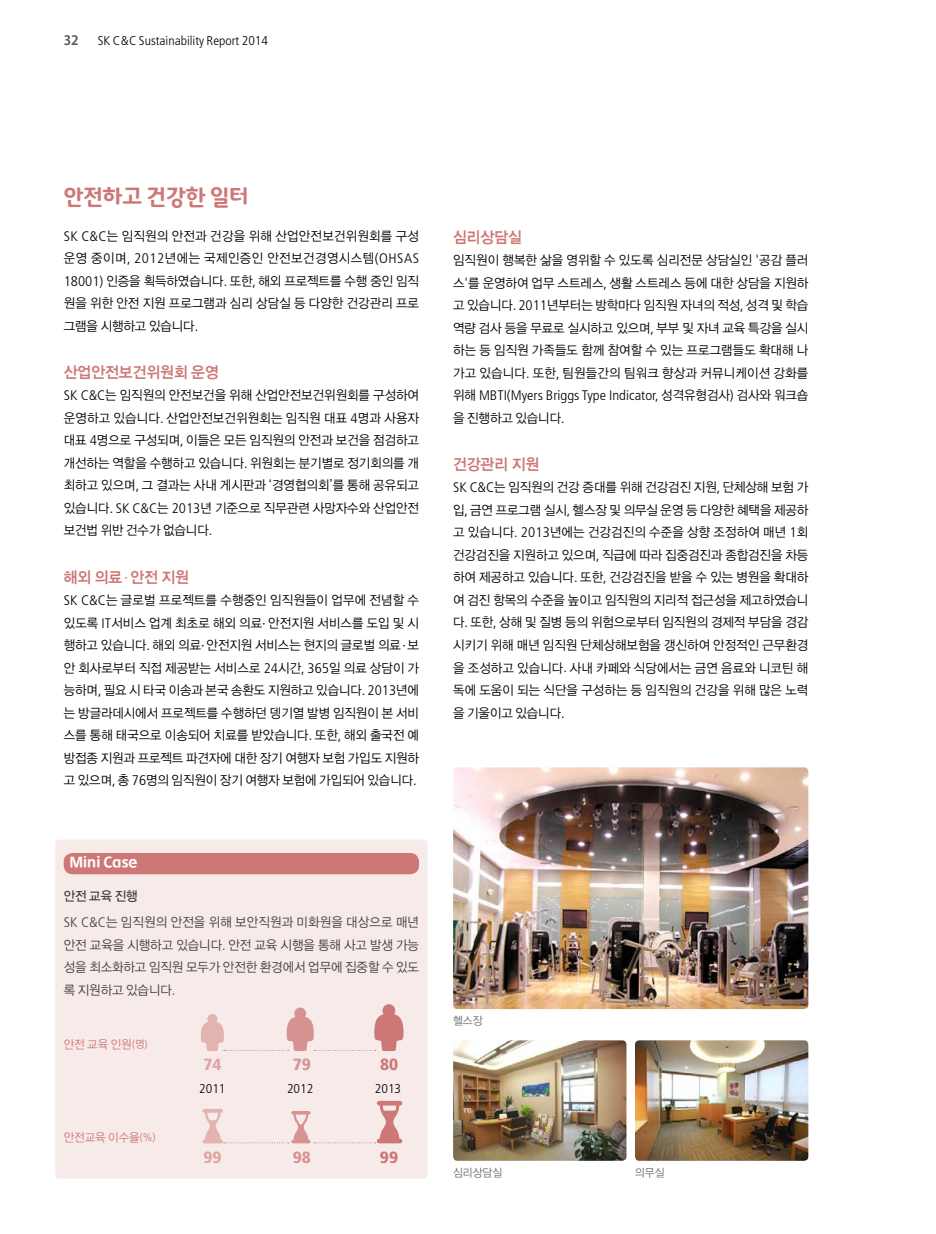
<style>
.page{position:relative;width:936px;height:1234px;background:#fff}
.page>*{position:absolute;margin:0;border:0;box-sizing:border-box;transform-origin:0 0}
.t1{font:700 21.75px "Moebius Korea";color:#ce7777}
.t2{font:900 condensed 16.2px "Frutiger LT Std";color:#dda6a3;scale:1.07 1}
.t3{font:900 condensed 16.2px "Frutiger LT Std";color:#d79391;scale:1.07 1}
.t4{font:900 condensed 16.2px "Frutiger LT Std";color:#ce7777;scale:1.07 1}
.t5{font:15.75px "YDVYGO Std 14";color:#ce7777;scale:.95 1}
.t6{font:700 15px "Moebius Korea";color:#fff}
.t7{font:600 semi-condensed 15px "Myriad Pro";color:#58585b}
.t8{font:300 condensed 13.8px "Frutiger LT Std";color:#000;scale:1.07 1}
.t9{font:13.05px/22.5px "YDVYGO Std 12";letter-spacing:.005em;color:#000;text-align:justify;scale:.95 1}
.t10{font:13.05px/22.5px "YDVYGO Std 12";color:#404042;text-align:justify;scale:.95 1}
.t11{font:13.05px "YDVYGO Std 13";color:#404042;scale:.95 1}
.t12{font:300 condensed 12.75px "Frutiger LT Std";color:#000;scale:1.07 1}
.t13{font:12px "YDVYGO Std 12";color:#ce7777;scale:.95 1}
.t14{font:11.25px "YDVYGO Std 12";color:#6d6e71;scale:.95 1}
.s1{font-family:"Frutiger LT Std";font-weight:300;font-stretch:condensed;font-size:13.8px}
.s2{font-family:"Frutiger LT Std";font-weight:300;font-stretch:condensed;font-size:13.95px}
.s3{font-family:"Frutiger LT Std";font-weight:300;font-stretch:condensed;font-size:16.65px}
.s4{font-family:"Frutiger LT Std";font-weight:300;font-stretch:condensed;font-size:11.1px}
.s5{font-size:10.5px}
.s6{font-family:"YDVYGO Std 12";font-weight:400;font-stretch:normal;font-size:13.05px}
</style>
<div class="page">
<div style="left:55px;top:839px;width:372px;height:339px;background:#f7ebe9;border-radius:4px"></div>
<div style="left:64px;top:852px;width:355px;height:22px;background:#ce7777;border-radius:9px"></div>
<img style="left:453px;top:1040px;width:173px;height:120px">
<img style="left:453px;top:767px;width:355px;height:241px">
<img style="left:635px;top:1040px;width:173px;height:120px">
<div style="left:294px;top:1007px;width:12px;height:12px;background:#d79391;border-radius:50%"></div>
<svg style="left:382px;top:1003px;width:13px;height:13px"></svg>
<svg style="left:200px;top:1013px;width:204px;height:37px"></svg>
<svg style="left:202px;top:1100px;width:200px;height:43px"></svg>
<p class="t7" style="left:64px;top:31px;width:16px">32</p>
<p class="t12" style="left:98px;top:33px;width:161px">SK C&amp;C Sustainability Report 2014</p>
<h1 class="t1" style="left:64px;top:184px;width:186px">안전하고 건강한 일터</h1>
<p class="t9" style="left:64px;top:224px;width:375px"><span class="s1">SK C&amp;C</span>는 임직원의 안전과 건강을 위해 산업안전보건위원회를 구성 운영 중이며<span class="s1">,</span> <span class="s2">2012</span>년에는 국제인증인 안전보건경영시스템<span class="s1">(OHSAS </span><span class="s2">18001</span><span class="s1">)</span> 인증을 획득하였습니다<span class="s1">.</span> 또한<span class="s1">,</span> 해외 프로젝트를 수행 중인 임직 원을 위한 안전 지원 프로그램과 심리 상담실 등 다양한 건강관리 프로 그램을 시행하고 있습니다<span class="s1">.</span></p>
<p class="t5" style="left:64px;top:364px;width:165px">산업안전보건위원회 운영</p>
<p class="t9" style="left:64px;top:384px;width:375px"><span class="s1">SK C&amp;C</span>는 임직원의 안전보건을 위해 산업안전보건위원회를 구성하여 운영하고 있습니다<span class="s1">.</span> 산업안전보건위원회는 임직원 대표 <span class="s2">4</span>명과 사용자 대표 <span class="s2">4</span>명으로 구성되며<span class="s1">,</span> 이들은 모든 임직원의 안전과 보건을 점검하고 개선하는 역할을 수행하고 있습니다<span class="s1">.</span> 위원회는 분기별로 정기회의를 개 최하고 있으며<span class="s1">,</span> 그 결과는 사내 게시판과 ‘경영협의회’를 통해 공유되고 있습니다<span class="s1">. SK C&amp;C</span>는 <span class="s2">2013</span>년 기준으로 직무관련 사망자수와 산업안전 보건법 위반 건수가 없습니다<span class="s1">.</span></p>
<p class="t5" style="left:64px;top:569px;width:133px">해외 의료<span class="s3">·</span>안전 지원</p>
<p class="t9" style="left:64px;top:589px;width:375px"><span class="s1">SK C&amp;C</span>는 글로벌 프로젝트를 수행중인 임직원들이 업무에 전념할 수 있도록 <span class="s1">IT</span>서비스 업계 최초로 해외 의료<span class="s1">·</span> 안전지원 서비스를 도입 및 시 행하고 있습니다<span class="s1">.</span> 해외 의료<span class="s1">·</span> 안전지원 서비스는 현지의 글로벌 의료 <span class="s1">·</span> 보 안 회사로부터 직접 제공받는 서비스로 <span class="s2">24</span>시간<span class="s1">,</span> <span class="s2">365</span>일 의료 상담이 가 능하며<span class="s1">,</span> 필요 시 타국 이송과 본국 송환도 지원하고 있습니다<span class="s1">.</span> <span class="s2">2013</span>년에 는 방글라데시에서 프로젝트를 수행하던 뎅기열 발병 임직원이 본 서비 스를 통해 태국으로 이송되어 치료를 받았습니다<span class="s1">.</span> 또한<span class="s1">,</span> 해외 출국전 예 방접종 지원과 프로젝트 파견자에 대한 장기 여행자 보험 가입도 지원하 고 있으며<span class="s1">,</span> 총 <span class="s2">76</span>명의 임직원이 장기 여행자 보험에 가입되어 있습니다<span class="s1">.</span></p>
<p class="t6" style="left:69px;top:854px;width:70px">Mini Case</p>
<p class="t11" style="left:64px;top:889px;width:79px">안전 교육 진행</p>
<p class="t10" style="left:64px;top:911px;width:375px"><span class="s1">SK C&amp;C</span>는 임직원의 안전을 위해 보안직원과 미화원을 대상으로 매년 안전 교육을 시행하고 있습니다<span class="s1">.</span> 안전 교육 시행을 통해 사고 발생 가능 성을 최소화하고 임직원 모두가 안전한 환경에서 업무에 집중할 수 있도 록 지원하고 있습니다<span class="s1">.</span></p>
<p class="t13" style="left:64px;top:1037px;width:90px">안전 교육 인원<span class="s4">(</span><span class="s5">명</span><span class="s4">)</span></p>
<p class="t13" style="left:64px;top:1130px;width:98px">안전교육 이수율<span class="s4">(%)</span></p>
<p class="t2" style="left:203px;top:1054px;width:18px">74</p>
<p class="t3" style="left:293px;top:1054px;width:18px">79</p>
<p class="t4" style="left:380px;top:1054px;width:18px">80</p>
<p class="t12" style="left:199px;top:1081px;width:26px">2011</p>
<p class="t12" style="left:287px;top:1081px;width:26px">2012</p>
<p class="t12" style="left:375px;top:1081px;width:26px">2013</p>
<p class="t2" style="left:203px;top:1147px;width:18px">99</p>
<p class="t3" style="left:293px;top:1147px;width:18px">98</p>
<p class="t4" style="left:380px;top:1147px;width:18px">99</p>
<p class="t5" style="left:453px;top:229px;width:74px">심리상담실</p>
<p class="t9" style="left:453px;top:249px;width:375px">임직원이 행복한 삶을 영위할 수 있도록 심리전문 상담실인 <span class="s1">'</span>공감 플러 스<span class="s1">'</span>를 운영하여 업무 스트레스<span class="s1">,</span> 생활 스트레스 등에 대한 상담을 지원하 고 있습니다<span class="s1">.</span> <span class="s2">2011</span>년부터는 방학마다 임직원 자녀의 적성<span class="s1">,</span> 성격 및 학습 역량 검사 등을 무료로 실시하고 있으며<span class="s1">,</span> 부부 및 자녀 교육 특강을 실시 하는 등 임직원 가족들도 함께 참여할 수 있는 프로그램들도 확대해 나 가고 있습니다<span class="s1">.</span> 또한<span class="s1">,</span> 팀원들간의 팀워크 향상과 커뮤니케이션 강화를</p>
<p class="t8" style="left:453px;top:387px;width:333px"><span class="s6">위해</span> MBTI(Myers Briggs Type Indicator, <span class="s6">성격유형검사</span>) <span class="s6">검사와 워크숍</span></p>
<p class="t9" style="left:453px;top:406px;width:119px">을 진행하고 있습니다<span class="s1">.</span></p>
<p class="t5" style="left:453px;top:456px;width:92px">건강관리 지원</p>
<p class="t9" style="left:453px;top:476px;width:375px"><span class="s1">SK C&amp;C</span>는 임직원의 건강 증대를 위해 건강검진 지원<span class="s1">,</span> 단체상해 보험 가 입<span class="s1">,</span> 금연 프로그램 실시<span class="s1">,</span> 헬스장 및 의무실 운영 등 다양한 혜택을 제공하 고 있습니다<span class="s1">.</span> <span class="s2">2013</span>년에는 건강검진의 수준을 상향 조정하여 매년 <span class="s2">1</span>회 건강검진을 지원하고 있으며<span class="s1">,</span> 직급에 따라 집중검진과 종합검진을 차등 하여 제공하고 있습니다<span class="s1">.</span> 또한<span class="s1">,</span> 건강검진을 받을 수 있는 병원을 확대하 여 검진 항목의 수준을 높이고 임직원의 지리적 접근성을 제고하였습니 다<span class="s1">.</span> 또한<span class="s1">,</span> 상해 및 질병 등의 위험으로부터 임직원의 경제적 부담을 경감 시키기 위해 매년 임직원 단체상해보험을 갱신하여 안정적인 근무환경 을 조성하고 있습니다<span class="s1">.</span> 사내 카페와 식당에서는 금연 음료와 니코틴 해 독에 도움이 되는 식단을 구성하는 등 임직원의 건강을 위해 많은 노력 을 기울이고 있습니다<span class="s1">.</span></p>
<p class="t14" style="left:453px;top:1014px;width:33px">헬스장</p>
<p class="t14" style="left:453px;top:1166px;width:53px">심리상담실</p>
<p class="t14" style="left:635px;top:1166px;width:33px">의무실</p>
</div>
